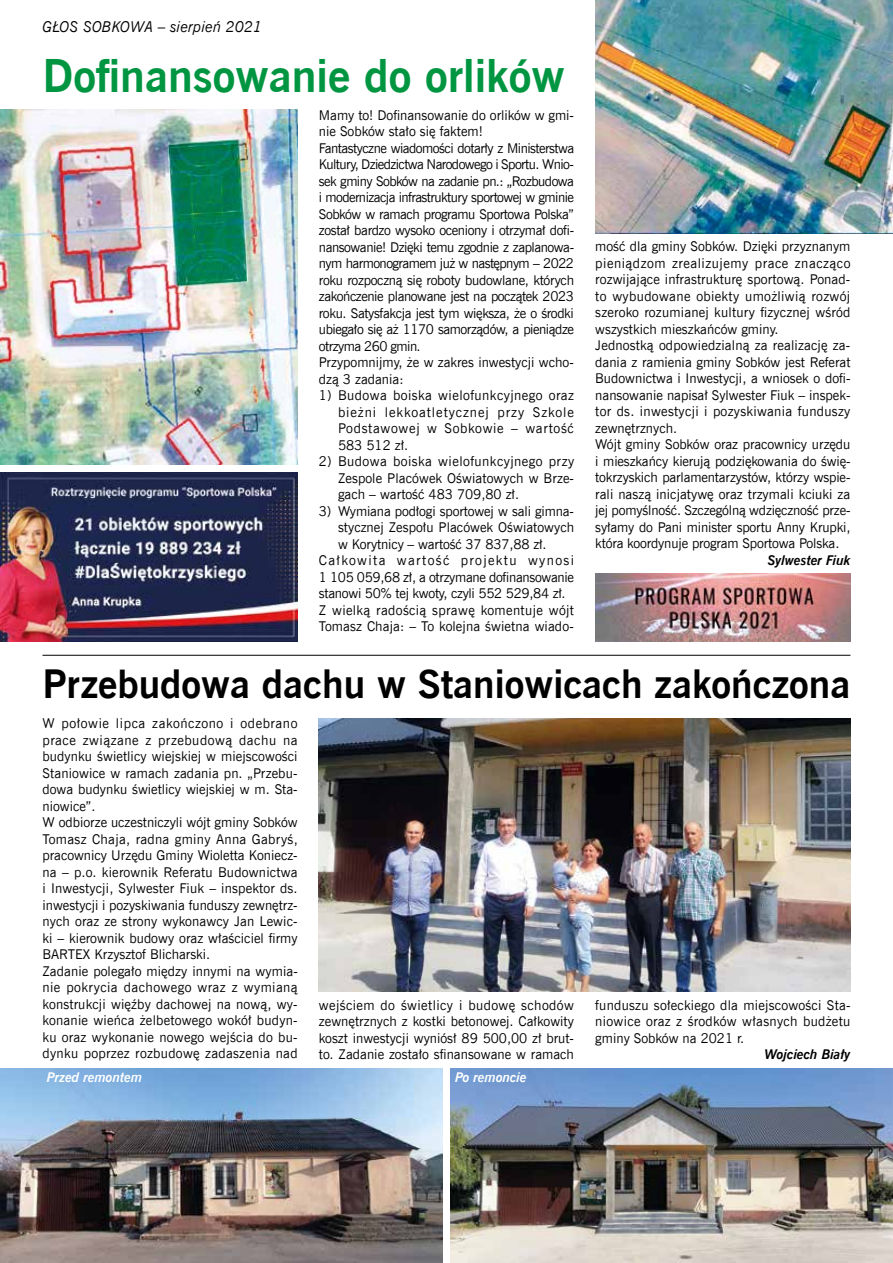
<style>
.page{position:relative;width:893px;height:1263px;background:#fff}
.page>*{position:absolute;margin:0;border:0;box-sizing:border-box;transform-origin:0 0}
.t1{font:700 45px "News Goth EU";color:#009641}
.t2{font:700 39px "News Goth EU";color:#000}
.t3{font:italic 15px "News Goth EU";color:#000}
.t4{font:13.5px/16.5px "News Goth EU";color:#000;text-align:justify}
.t5{font:13.5px/16.5px "News Goth EU";letter-spacing:-.035em;color:#000}
.t6{font:13.5px "News Goth EU";letter-spacing:-.02em;color:#000}
.t7{font:13.5px "News Goth EU";letter-spacing:.025em;color:#000}
.t8{font:13.5px "News Goth EU";letter-spacing:.1em;color:#000}
.t9{font:italic 700 13.5px "News Goth EU";color:#000}
.t10{font:italic 700 13.5px "News Goth EU";color:#fff}
</style>
<div class="page">
<img style="left:0;top:473px;width:298px;height:168px">
<img style="left:0;top:110px;width:298px;height:354px">
<img style="left:595px;top:0;width:298px;height:233px">
<img style="left:595px;top:574px;width:255px;height:67px">
<hr style="left:43px;top:655px;width:807px;height:1px;background:#000">
<img style="left:319px;top:718px;width:531px;height:273px">
<img style="left:0;top:1068px;width:442px;height:195px">
<img style="left:451px;top:1068px;width:442px;height:195px">
<p class="t3" style="left:43px;top:18px;width:221px">GŁOS SOBKOWA – sierpień 2021</p>
<h1 class="t1" style="left:43px;top:48px;width:524px">Dofinansowanie do orlików</h1>
<p class="t5" style="left:319px;top:107px;width:257px">Mamy to! Dofinansowanie do orlików w gmi&shy;nie Sobków stało się faktem!<br>Fantastyczne wiadomości dotarły z Ministerstwa Kultury, Dziedzictwa Narodowego i Sportu. Wnio&shy;sek gminy Sobków na zadanie pn.: „Rozbudowa i modernizacja infrastruktury sportowej w gminie Sobków w ramach programu Sportowa Polska” został bardzo wysoko oceniony i otrzymał dofi&shy;nansowanie! Dzięki temu zgodnie z zaplanowa&shy;nym harmonogramem już w następnym – 2022 roku rozpoczną się roboty budowlane, których zakończenie planowane jest na początek 2023 roku. Satysfakcja jest tym większa, że o środki ubiegało się aż 1170 samorządów, a pieniądze otrzyma 260 gmin.<br>Przypomnijmy, że w zakres inwestycji wcho&shy;dzą 3 zadania:</p>
<p class="t4" style="left:338px;top:387px;width:238px;text-indent:-19px">1) Budowa boiska wielofunkcyjnego oraz bieżni lekkoatletycznej przy Szkole Podstawowej w Sobkowie – wartość 583 512 zł.</p>
<p class="t4" style="left:338px;top:453px;width:238px;text-indent:-19px">2) Budowa boiska wielofunkcyjnego przy Zespole Placówek Oświatowych w Brze&shy;gach – wartość 483 709,80 zł.</p>
<p class="t4" style="left:319px;top:503px;width:257px">3) Wymiana podłogi sportowej w sali gimna-</p>
<p class="t4" style="left:338px;top:519px;width:238px">stycznej Zespołu Placówek Oświatowych</p>
<p class="t4" style="left:338px;top:536px;width:210px">w Korytnicy – wartość 37 837,88 zł.</p>
<p class="t8" style="left:319px;top:552px;width:257px">Całkowita wartość projektu wynosi</p>
<p class="t6" style="left:319px;top:569px;width:257px">1 105 059,68 zł, a otrzymane dofinansowanie</p>
<p class="t6" style="left:319px;top:585px;width:248px">stanowi 50% tej kwoty, czyli 552 529,84 zł.</p>
<p class="t7" style="left:319px;top:602px;width:257px">Z wielką radością sprawę komentuje wójt</p>
<p class="t4" style="left:319px;top:618px;width:257px">Tomasz Chaja: – To kolejna świetna wiado-</p>
<p class="t4" style="left:595px;top:239px;width:257px;text-align:left">mość dla gminy Sobków. Dzięki przyznanym pieniądzom zrealizujemy prace znacząco rozwijające infrastrukturę sportową. Ponad&shy;to wybudowane obiekty umożliwią rozwój szeroko rozumianej kultury fizycznej wśród wszystkich mieszkańców gminy.<br>Jednostką odpowiedzialną za realizację za&shy;dania z ramienia gminy Sobków jest Referat Budownictwa i Inwestycji, a wniosek o dofi&shy;nansowanie napisał Sylwester Fiuk – inspek&shy;tor ds. inwestycji i pozyskiwania funduszy zewnętrznych.<br>Wójt gminy Sobków oraz pracownicy urzędu i mieszkańcy kierują podziękowania do świę&shy;tokrzyskich parlamentarzystów, którzy wspie&shy;rali naszą inicjatywę oraz trzymali kciuki za jej pomyślność. Szczególną wdzięczność prze&shy;syłamy do Pani minister sportu Anny Krupki, która koordynuje program Sportowa Polska.</p>
<p class="t9" style="left:767px;top:552px;width:84px">Sylwester Fiuk</p>
<h2 class="t2" style="left:43px;top:659px;width:809px">Przebudowa dachu w Staniowicach zakończona</h2>
<p class="t4" style="left:43px;top:715px;width:257px;text-align:left">W połowie lipca zakończono i odebrano prace związane z przebudową dachu na budynku świetlicy wiejskiej w miejscowości Staniowice w ramach zadania pn. „Przebu&shy;dowa budynku świetlicy wiejskiej w m. Sta&shy;niowice”.<br>W odbiorze uczestniczyli wójt gminy Sobków Tomasz Chaja, radna gminy Anna Gabryś, pracownicy Urzędu Gminy Wioletta Koniecz&shy;na – p.o. kierownik Referatu Budownictwa i Inwestycji, Sylwester Fiuk – inspektor ds. inwestycji i pozyskiwania funduszy zewnętrz&shy;nych oraz ze strony wykonawcy Jan Lewic&shy;ki – kierownik budowy oraz właściciel firmy BARTEX Krzysztof Blicharski.<br>Zadanie polegało między innymi na wymia&shy;nie pokrycia dachowego wraz z wymianą konstrukcji więźby dachowej na nową, wy&shy;konanie wieńca żelbetowego wokół budyn&shy;ku oraz wykonanie nowego wejścia do bu&shy;dynku poprzez rozbudowę zadaszenia nad</p>
<p class="t4" style="left:319px;top:997px;width:257px">wejściem do świetlicy i budowę schodów zewnętrznych z kostki betonowej. Całkowity koszt inwestycji wyniósł 89 500,00 zł brut&shy;to. Zadanie zostało sfinansowane w ramach</p>
<p class="t10" style="left:47px;top:1069px;width:97px">Przed remontem</p>
<p class="t10" style="left:455px;top:1069px;width:73px">Po remoncie</p>
<p class="t4" style="left:595px;top:997px;width:257px">funduszu sołeckiego dla miejscowości Sta&shy;niowice oraz z środków własnych budżetu gminy Sobków na 2021 r.</p>
<p class="t9" style="left:764px;top:1046px;width:88px">Wojciech Biały</p>
</div>
